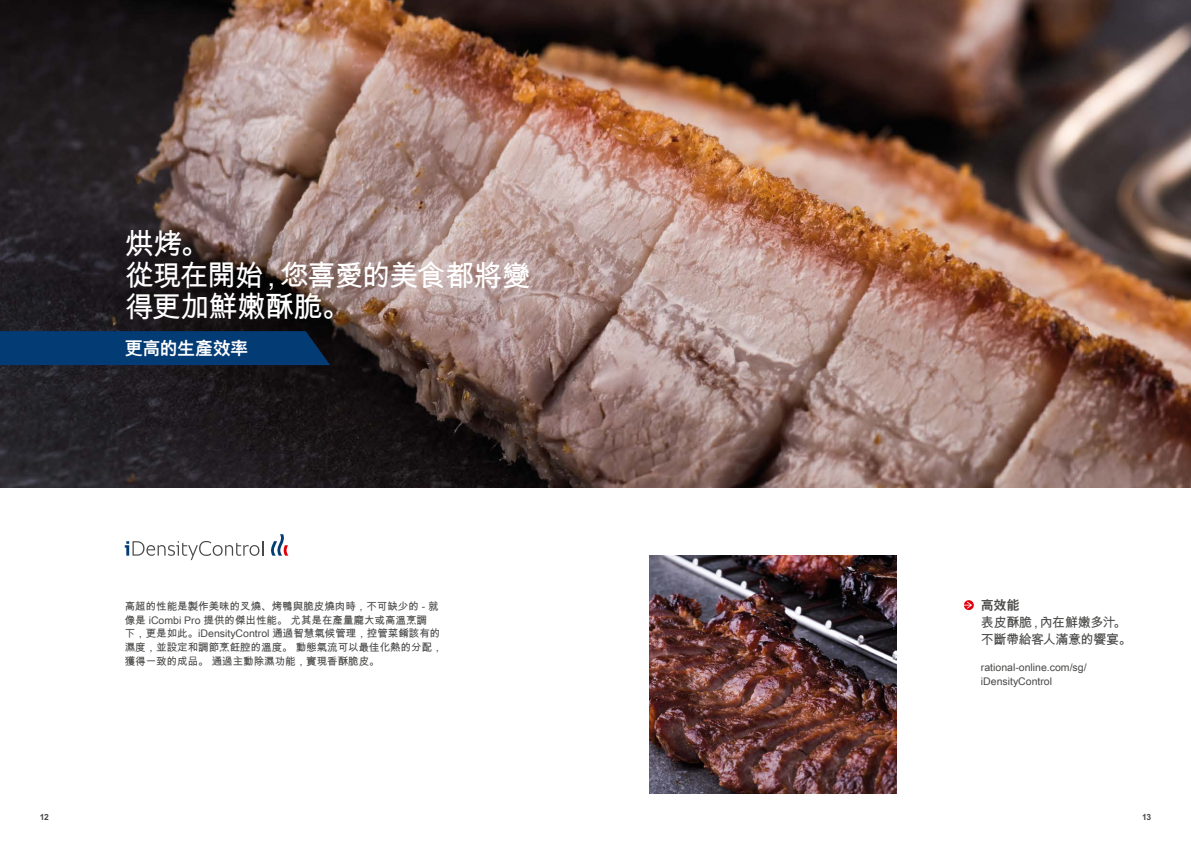
<style>
.page{position:relative;width:1191px;height:842px;background:#fff}
.page>*{position:absolute;margin:0;border:0;box-sizing:border-box;transform-origin:0 0}
.t1{font:29px/32px "Arial Unicode MS";letter-spacing:-.035em;color:#fff}
.t2{font:700 18px "Arial Unicode MS";letter-spacing:-.02em;color:#fff}
.t3{font:13px/17px "Arial Unicode MS";letter-spacing:-.025em;color:#484847}
.t4{font:700 13px "Arial Unicode MS";color:#484847}
.t5{font:10.5px/13.6px "Arial Unicode MS";color:#484847}
.t6{font:700 8.5px "Arial Unicode MS";color:#484847}
</style>
<div class="page">
<img style="left:0;top:0;width:1191px;height:488px">
<div style="left:0;top:331px;width:330px;height:34px;background:#033b75"></div>
<svg style="left:125px;top:541px;width:138px;height:19px"></svg>
<svg style="left:271px;top:534px;width:17px;height:22px"></svg>
<svg style="left:964px;top:600px;width:9px;height:10px"></svg>
<img style="left:649px;top:556px;width:247px;height:238px">
<h1 class="t1" style="left:125px;top:227px;width:407px">烘烤。<br>從現在開始，您喜愛的美食都將變得更加鮮嫩酥脆。</h1>
<h2 class="t2" style="left:125px;top:335px;width:125px">更高的生產效率</h2>
<p class="t5" style="left:125px;top:599px;width:319px">高超的性能是製作美味的叉燒、烤鴨與脆皮燒肉時，不可缺少的 - 就像是 iCombi Pro 提供的傑出性能。 尤其是在產量龐大或高溫烹調<br>下，更是如此。iDensityControl 通過智慧氣候管理，控管菜餚該有的濕度，並設定和調節烹飪腔的溫度。 動態氣流可以最佳化熱的分配，獲得一致的成品。 通過主動除濕功能，實現香酥脆皮。</p>
<p class="t4" style="left:981px;top:596px;width:40px">高效能</p>
<p class="t3" style="left:981px;top:614px;width:152px">表皮酥脆，內在鮮嫩多汁。不斷帶給客人滿意的饗宴。</p>
<p class="t5" style="left:981px;top:661px;width:107px">rational-online.com/sg/ iDensityControl</p>
<p class="t6" style="left:40px;top:811px;width:11px">12</p>
<p class="t6" style="left:1142px;top:811px;width:11px">13</p>
</div>
